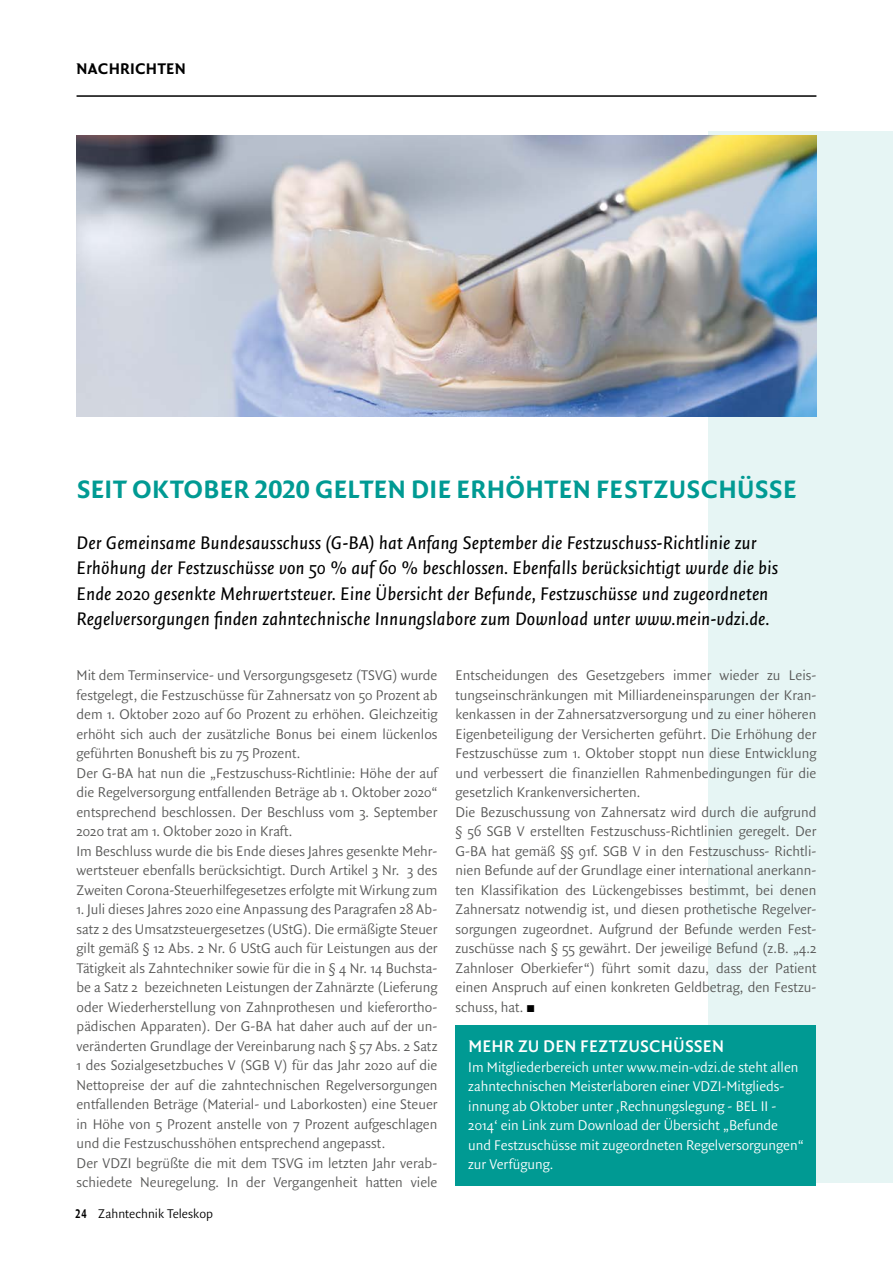
<style>
.page{position:relative;width:893px;height:1263px;background:#fff}
.page>*{position:absolute;margin:0;border:0;box-sizing:border-box;transform-origin:0 0}
.t1{font:27px "Quadraat Sans OT Bld";letter-spacing:.01em;color:#009a93}
.t2{font:italic 19.5px/25.5px "Quadraat Sans OT";color:#000}
.t3{font:600 18px "Quadraat Sans OT";letter-spacing:.01em;color:#fff}
.t4{font:16.5px "Quadraat Sans OT Bld";letter-spacing:.01em;color:#000}
.t5{font:300 15px/19.5px "Quadraat Sans OT";color:#575756}
.t6{font:300 15px/19.5px "Quadraat Sans OT";color:#fff}
.t7{font:300 13.5px "Quadraat Sans OT";color:#000}
.s1{color:#000}
.s2{font-family:"Quadraat Sans OT Bld";font-weight:400}
</style>
<div class="page">
<hr style="left:77px;top:95px;width:739px;height:2px;background:#000">
<div style="left:708px;top:131px;width:185px;height:1051px;background:#e6f5f4"></div>
<img style="left:77px;top:135px;width:739px;height:282px">
<div style="left:455px;top:1025px;width:361px;height:161px;background:#009a93"></div>
<p class="t4" style="left:77px;top:57px;width:111px">NACHRICHTEN</p>
<h1 class="t1" style="left:77px;top:470px;width:721px">SEIT OKTOBER 2020 GELTEN DIE ERHÖHTEN FESTZUSCHÜSSE</h1>
<p class="t2" style="left:77px;top:530px;width:703px">Der Gemeinsame Bundesausschuss (G-BA) hat Anfang September die Festzuschuss-Richtlinie zur Erhöhung der Festzuschüsse von 50 % auf 60 % beschlossen. Ebenfalls berücksichtigt wurde die bis Ende 2020 gesenkte Mehrwertsteuer. Eine Übersicht der Befunde, Festzuschüsse und zugeordneten Regelversorgungen finden zahntechnische Innungslabore zum Download unter www.mein-vdzi.de.</p>
<p class="t5" style="left:77px;top:665px;width:362px">Mit dem Terminservice- und Versorgungsgesetz (TSVG) wurde festgelegt, die Festzuschüsse für Zahnersatz von 50 Prozent ab dem 1. Oktober 2020 auf 60 Prozent zu erhöhen. Gleichzeitig erhöht sich auch der zusätzliche Bonus bei einem lückenlos geführten Bonusheft bis zu 75 Prozent.<br>Der G-BA hat nun die „Festzuschuss-Richtlinie: Höhe der auf die Regelversorgung entfallenden Beträge ab 1. Oktober 2020“ entsprechend beschlossen. Der Beschluss vom 3. September 2020 trat am 1. Oktober 2020 in Kraft.<br>Im Beschluss wurde die bis Ende dieses Jahres gesenkte Mehr&shy;wertsteuer ebenfalls berücksichtigt. Durch Artikel 3 Nr. 3 des Zweiten Corona-Steuerhilfegesetzes erfolgte mit Wirkung zum</p>
<p class="t5" style="left:77px;top:899px;width:362px">1. Juli dieses Jahres 2020 eine Anpassung des Paragrafen 28 Ab&shy;satz 2 des Umsatzsteuergesetzes (UStG). Die ermäßigte Steuer gilt gemäß § 12 Abs. 2 Nr. 6 UStG auch für Leistungen aus der Tätigkeit als Zahntechniker sowie für die in § 4 Nr. 14 Buchsta&shy;be a Satz 2 bezeichneten Leistungen der Zahnärzte (Lieferung oder Wiederherstellung von Zahnprothesen und kieferortho&shy;pädischen Apparaten). Der G-BA hat daher auch auf der un&shy;veränderten Grundlage der Vereinbarung nach § 57 Abs. 2 Satz 1 des Sozialgesetzbuches V (SGB V) für das Jahr 2020 auf die Nettopreise der auf die zahntechnischen Regelversorgungen entfallenden Beträge (Material- und Laborkosten) eine Steuer in Höhe von 5 Prozent anstelle von 7 Prozent aufgeschlagen und die Festzuschusshöhen entsprechend angepasst.<br>Der VDZI begrüßte die mit dem TSVG im letzten Jahr verab&shy;schiedete Neuregelung. In der Vergangenheit hatten viele</p>
<p class="t5" style="left:455px;top:665px;width:362px">Entscheidungen des Gesetzgebers immer wieder zu Leis&shy;tungseinschränkungen mit Milliardeneinsparungen der Kran&shy;kenkassen in der Zahnersatzversorgung und zu einer höheren Eigenbeteiligung der Versicherten geführt. Die Erhöhung der Festzuschüsse zum 1. Oktober stoppt nun diese Entwicklung und verbessert die finanziellen Rahmenbedingungen für die gesetzlich Krankenversicherten.<br>Die Bezuschussung von Zahnersatz wird durch die aufgrund § 56 SGB V erstellten Festzuschuss-Richtlinien geregelt. Der G-BA hat gemäß §§ 91f. SGB V in den Festzuschuss- Richtli&shy;nien Befunde auf der Grundlage einer international anerkann&shy;ten Klassifikation des Lückengebisses bestimmt, bei denen Zahnersatz notwendig ist, und diesen prothetische Regelver&shy;sorgungen zugeordnet. Aufgrund der Befunde werden Fest&shy;zuschüsse nach § 55 gewährt. Der jeweilige Befund (z.B. „4.2<br>Zahnloser Oberkiefer“) führt somit dazu, dass der Patient einen Anspruch auf einen konkreten Geldbetrag, den Festzu&shy;schuss, hat. <span class="s1">◼</span></p>
<p class="t3" style="left:468px;top:1034px;width:257px">MEHR ZU DEN FEZTZUSCHÜSSEN</p>
<p class="t6" style="left:468px;top:1057px;width:337px">Im Mitgliederbereich unter www.mein-vdzi.de steht allen zahntechnischen Meisterlaboren einer VDZI-Mitglieds&shy;innung ab Oktober unter ‚Rechnungslegung - BEL II - 2014‘ ein Link zum Download der Übersicht „Befunde und Festzuschüsse mit zugeordneten Regelversorgungen“ zur Verfügung.</p>
<p class="t7" style="left:75px;top:1204px;width:139px"><span class="s2">24</span> Zahntechnik Teleskop</p>
</div>
